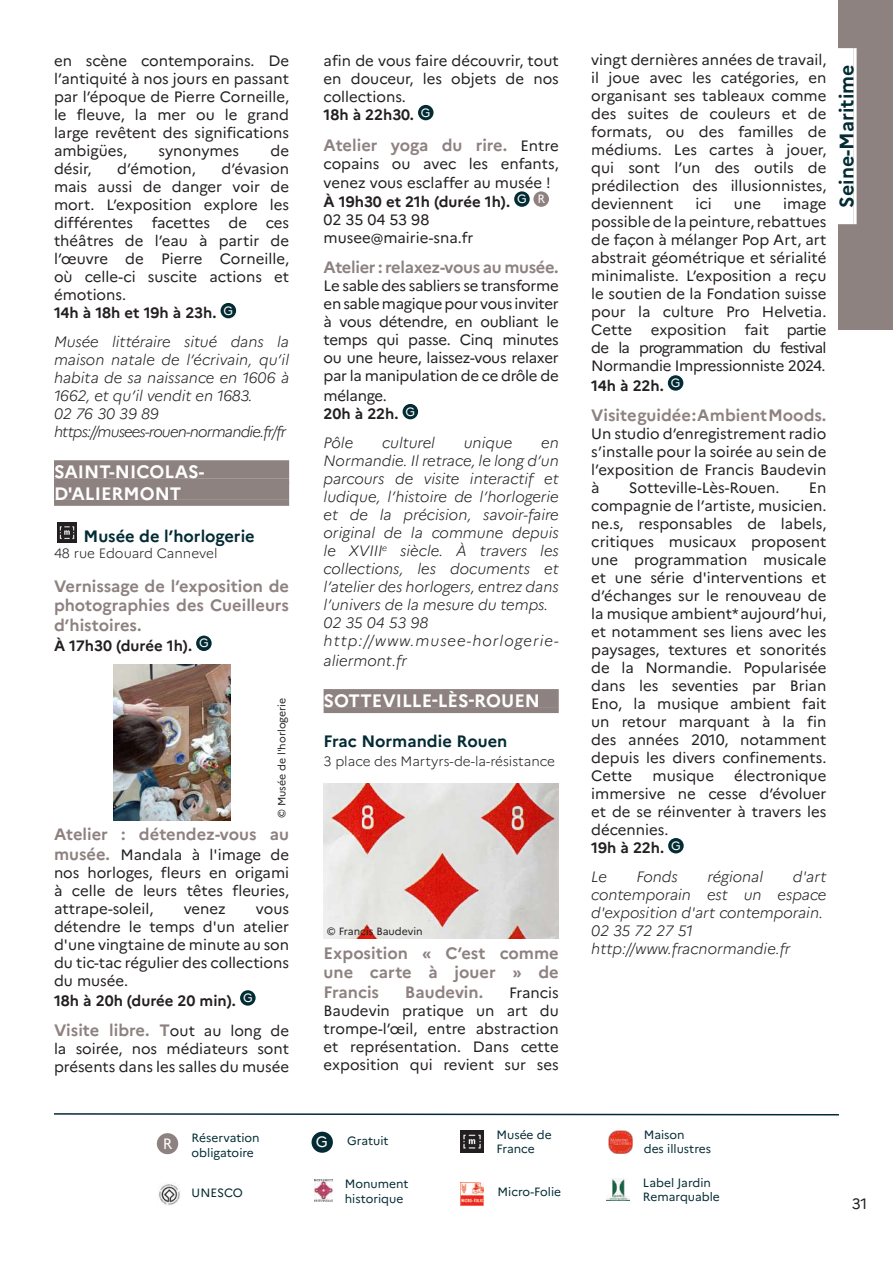
<style>
.page{position:relative;width:893px;height:1263px;background:#fff}
.page>*{position:absolute;margin:0;border:0;box-sizing:border-box;transform-origin:0 0}
.t1{font:700 19.5px "Marianne";color:#032b33}
.t2{font:700 18px/21.6px "Marianne";color:#fff}
.t3{font:700 16.5px/19.8px "Marianne";color:#8e8281;text-align:justify}
.t4{font:700 16.5px "Marianne";color:#032b33}
.t5{font:700 16.5px "Marianne";letter-spacing:-.02em;color:#8e8281}
.t6{font:15px/18px "Marianne";color:#231f20;text-align:justify}
.t7{font:italic 300 15px/18px "Marianne";color:#231f20}
.t8{font:700 15px "Marianne";color:#231f20}
.t9{font:15px/18.5px "Marianne";letter-spacing:-.02em;color:#231f20}
.t10{font:15px "Marianne";color:#fff}
.t11{font:300 13.5px "Marianne";color:#231f20}
.t12{font:12px/14.4px "Marianne";color:#032b33}
.t13{font:10.5px "Marianne";color:#231f20}
.s1{font-weight:700}
.s2{font-weight:700;font-size:16.5px;color:#8e8281}
.s3{font-weight:400;font-size:15px;color:#231f20}
</style>
<div class="page">
<div style="left:839px;top:0;width:54px;height:330px;background:#8e8281"></div>
<div style="left:54px;top:460px;width:235px;height:18px;background:#8e8281"></div>
<div style="left:54px;top:478px;width:235px;height:6px;background:#8e8281"></div>
<div style="left:54px;top:482px;width:235px;height:18px;background:#8e8281"></div>
<div style="left:54px;top:500px;width:235px;height:6px;background:#8e8281"></div>
<div style="left:221px;top:303px;width:15px;height:15px;background:#032b33;border-radius:50%"></div>
<img style="left:57px;top:523px;width:19px;height:19px">
<div style="left:196px;top:636px;width:16px;height:15px;background:#032b33;border-radius:50%"></div>
<img style="left:113px;top:665px;width:117px;height:155px">
<div style="left:240px;top:990px;width:16px;height:16px;background:#032b33;border-radius:50%"></div>
<div style="left:324px;top:689px;width:235px;height:18px;background:#8e8281"></div>
<div style="left:324px;top:707px;width:235px;height:6px;background:#8e8281"></div>
<div style="left:418px;top:105px;width:16px;height:15px;background:#032b33;border-radius:50%"></div>
<div style="left:514px;top:191px;width:16px;height:16px;background:#032b33;border-radius:50%"></div>
<svg style="left:533px;top:191px;width:16px;height:16px"></svg>
<div style="left:538px;top:194px;width:9px;height:10px;background:#8e8281"></div>
<div style="left:403px;top:404px;width:15px;height:15px;background:#032b33;border-radius:50%"></div>
<img style="left:324px;top:784px;width:235px;height:155px">
<div style="left:668px;top:375px;width:15px;height:16px;background:#032b33;border-radius:50%"></div>
<div style="left:668px;top:838px;width:16px;height:15px;background:#032b33;border-radius:50%"></div>
<div style="left:830px;top:48px;width:24px;height:176px;background:#fff"></div>
<hr style="left:854px;top:48px;width:3px;height:176px;background:#fff">
<img style="left:314px;top:1179px;width:18px;height:22px">
<div style="left:312px;top:1132px;width:21px;height:21px;background:#032b33;border-radius:50%"></div>
<img style="left:607px;top:1178px;width:22px;height:23px">
<div style="left:157px;top:1133px;width:21px;height:21px;background:#8e8281;border-radius:50%"></div>
<img style="left:158px;top:1183px;width:22px;height:22px">
<img style="left:461px;top:1130px;width:22px;height:23px">
<img style="left:461px;top:1182px;width:22px;height:23px">
<img style="left:609px;top:1131px;width:23px;height:23px">
<svg style="left:54px;top:1113px;width:785px;height:3px"></svg>
<p class="t6" style="left:54px;top:50px;width:237px">en scène contemporains. De l’antiquité à nos jours en passant par l’époque de Pierre Corneille, le fleuve, la mer ou le grand large revêtent des significations ambigües,</p>
<p class="t6" style="left:159px;top:140px;width:82px">synonymes</p>
<p class="t6" style="left:271px;top:140px;width:20px">de</p>
<p class="t6" style="left:54px;top:158px;width:237px;text-align:left;text-indent:168px">d’évasion mais aussi de danger voir de mort. L’exposition explore les différentes facettes de ces théâtres de l’eau à partir de l’œuvre de Pierre Corneille, où celle-ci suscite actions et émotions.<br><span class="s1">14h à 18h et 19h à 23h.</span> <sup>G</sup></p>
<p class="t7" style="left:54px;top:331px;width:237px">Musée littéraire situé dans la maison natale de l’écrivain, qu’il habita de sa naissance en 1606 à<br>1662, et qu’il vendit en 1683.<br>02 76 30 39 89 https://musees-rouen-normandie.fr/fr</p>
<p class="t2" style="left:54px;top:460px;width:152px">SAINT-NICOLAS-<br>D'ALIERMONT</p>
<p class="t4" style="left:84px;top:523px;width:173px">Musée de l’horlogerie</p>
<p class="t11" style="left:54px;top:543px;width:165px">48 rue Edouard Cannevel</p>
<p class="t3" style="left:54px;top:574px;width:237px">Vernissage de l’exposition de photographies des Cueilleurs d’histoires.</p>
<p class="t8" style="left:54px;top:634px;width:156px">À 17h30 (durée 1h). <sup>G</sup></p>
<p class="t6" style="left:54px;top:158px;width:39px">désir,</p>
<p class="t6" style="left:117px;top:158px;width:80px">d’émotion,</p>
<p class="t13" style="left:274px;top:818px;width:122px;rotate:-90deg">© Musée de l'horlogerie</p>
<p class="t3" style="left:54px;top:823px;width:237px">Atelier : détendez-vous au</p>
<p class="t6" style="left:54px;top:844px;width:237px"><span class="s2">musée.</span> Mandala à l'image de nos horloges, fleurs en origami à celle de leurs têtes fleuries, attrape-soleil,</p>
<p class="t6" style="left:54px;top:898px;width:237px;text-indent:202px">vous détendre le temps d'un atelier d'une vingtaine de minute au son du tic-tac régulier des collections du musée.</p>
<p class="t8" style="left:54px;top:989px;width:200px">18h à 20h (durée 20 min). <sup>G</sup></p>
<p class="t3" style="left:54px;top:1019px;width:237px">Visite libre. T<span class="s3">out au long de</span></p>
<p class="t6" style="left:54px;top:1038px;width:237px">la soirée, nos médiateurs sont présents dans les salles du musée</p>
<p class="t6" style="left:184px;top:898px;width:44px">venez</p>
<p class="t10" style="left:163px;top:1132px;width:11px">R</p>
<p class="t12" style="left:192px;top:1130px;width:70px">Réservation obligatoire</p>
<p class="t12" style="left:192px;top:1184px;width:53px">UNESCO</p>
<p class="t6" style="left:324px;top:50px;width:237px;text-align:left">afin de vous faire découvrir, tout en douceur, les objets de nos collections.<br><span class="s1">18h à 22h30.</span> <sup>G</sup></p>
<p class="t3" style="left:324px;top:133px;width:237px">Atelier yoga du rire. <span class="s3">Entre</span></p>
<p class="t6" style="left:324px;top:152px;width:237px;line-height:19.8px">copains ou avec les enfants, venez vous esclaffer au musée !</p>
<p class="t6" style="left:324px;top:191px;width:223px;text-align:left"><span class="s1">À 19h30 et 21h (durée 1h).</span> <sup>G</sup> <sup>R<br></sup>02 35 04 53 98 musee@mairie-sna.fr</p>
<p class="t5" style="left:324px;top:254px;width:237px">Atelier : relaxez-vous au musée.</p>
<p class="t6" style="left:324px;top:276px;width:237px">Le sable des sabliers se transforme en sable magique pour vous inviter à vous détendre, en oubliant le temps qui passe. Cinq minutes ou une heure, laissez-vous relaxer par la manipulation de ce drôle de</p>
<p class="t9" style="left:324px;top:385px;width:93px">mélange.<br><span class="s1">20h à 22h.</span> <sup>G</sup></p>
<p class="t7" style="left:324px;top:432px;width:31px">Pôle</p>
<p class="t7" style="left:382px;top:432px;width:54px">culturel</p>
<p class="t7" style="left:464px;top:432px;width:50px">unique</p>
<p class="t7" style="left:324px;top:432px;width:237px;text-indent:218px">en<br>Normandie. Il retrace, le long d’un parcours de visite interactif et ludique, l’histoire de l’horlogerie et de la précision, savoir-faire original de la commune depuis le XVIII<sup>e</sup> siècle. À travers les collections, les documents et l’atelier des horlogers, entrez dans l’univers de la mesure du temps.<br>02 35 04 53 98 http://www.musee-horlogerie-</p>
<p class="t7" style="left:324px;top:650px;width:85px">aliermont.fr</p>
<p class="t2" style="left:324px;top:688px;width:218px">SOTTEVILLE-LÈS-ROUEN</p>
<p class="t4" style="left:324px;top:728px;width:185px">Frac Normandie Rouen</p>
<p class="t11" style="left:324px;top:751px;width:233px">3 place des Martyrs-de-la-résistance</p>
<p class="t13" style="left:327px;top:923px;width:97px">© Francis Baudevin</p>
<p class="t3" style="left:324px;top:941px;width:237px">Exposition « C’est comme une carte à jouer » de Francis</p>
<p class="t3" style="left:405px;top:981px;width:80px">Baudevin.</p>
<p class="t6" style="left:324px;top:982px;width:237px;text-indent:185px">Francis Baudevin pratique un art du trompe-l’œil, entre abstraction et représentation. Dans cette exposition qui revient sur ses</p>
<p class="t10" style="left:316px;top:1130px;width:14px">G</p>
<p class="t12" style="left:347px;top:1132px;width:43px">Gratuit</p>
<p class="t12" style="left:345px;top:1176px;width:65px">Monument historique</p>
<p class="t12" style="left:497px;top:1126px;width:57px">Musée de<br>France</p>
<p class="t12" style="left:498px;top:1184px;width:65px">Micro-Folie</p>
<p class="t6" style="left:591px;top:49px;width:237px">vingt dernières années de travail, il joue avec les catégories, en organisant ses tableaux comme des suites de couleurs et de formats, ou des familles de médiums. Les cartes à jouer, qui sont l’un des outils de prédilection des illusionnistes, deviennent</p>
<p class="t6" style="left:591px;top:193px;width:237px;text-indent:192px">image possible de la peinture, rebattues de façon à mélanger Pop Art, art abstrait géométrique et sérialité minimaliste. L’exposition a reçu le soutien de la Fondation suisse pour la culture Pro Helvetia.<br>Cette exposition fait partie de la programmation du festival Normandie Impressionniste 2024.</p>
<p class="t8" style="left:591px;top:374px;width:91px">14h à 22h. <sup>G</sup></p>
<p class="t3" style="left:591px;top:404px;width:237px">Visite guidée : Ambient Moods.</p>
<p class="t6" style="left:591px;top:423px;width:237px">Un studio d’enregistrement radio s’installe pour la soirée au sein de l’exposition de Francis Baudevin à</p>
<p class="t6" style="left:695px;top:193px;width:18px">ici</p>
<p class="t6" style="left:734px;top:193px;width:29px">une</p>
<p class="t6" style="left:629px;top:477px;width:152px">Sotteville-Lès-Rouen.</p>
<p class="t6" style="left:591px;top:477px;width:237px;text-indent:217px">En compagnie de l’artiste, musicien. ne.s, responsables de labels, critiques musicaux proposent une programmation musicale et une série d'interventions et d’échanges sur le renouveau de la musique ambient* aujourd’hui, et notamment ses liens avec les paysages, textures et sonorités de la Normandie. Popularisée dans les seventies par Brian Eno, la musique ambient fait un retour marquant à la fin des années 2010, notamment depuis les divers confinements.<br>Cette</p>
<p class="t6" style="left:591px;top:765px;width:237px;text-align:left;text-indent:143px">électronique immersive ne cesse d’évoluer et de se réinventer à travers les décennies.<br><span class="s1">19h à 22h.</span> <sup>G</sup></p>
<p class="t7" style="left:591px;top:866px;width:17px">Le</p>
<p class="t7" style="left:636px;top:866px;width:43px">Fonds</p>
<p class="t7" style="left:707px;top:866px;width:57px">régional</p>
<p class="t6" style="left:653px;top:765px;width:63px">musique</p>
<p class="t7" style="left:591px;top:866px;width:237px;text-indent:202px">d'art contemporain est un espace d'exposition d'art contemporain.<br>02 35 72 27 51 http://www.fracnormandie.fr</p>
<h1 class="t1" style="left:832px;top:207px;width:144px;rotate:-90deg">Seine-Maritime</h1>
<p class="t12" style="left:644px;top:1126px;width:69px">Maison<br>des illustres</p>
<p class="t12" style="left:643px;top:1174px;width:78px">Label Jardin<br>Remarquable</p>
<p class="t6" style="left:852px;top:1194px;width:17px">31</p>
</div>
